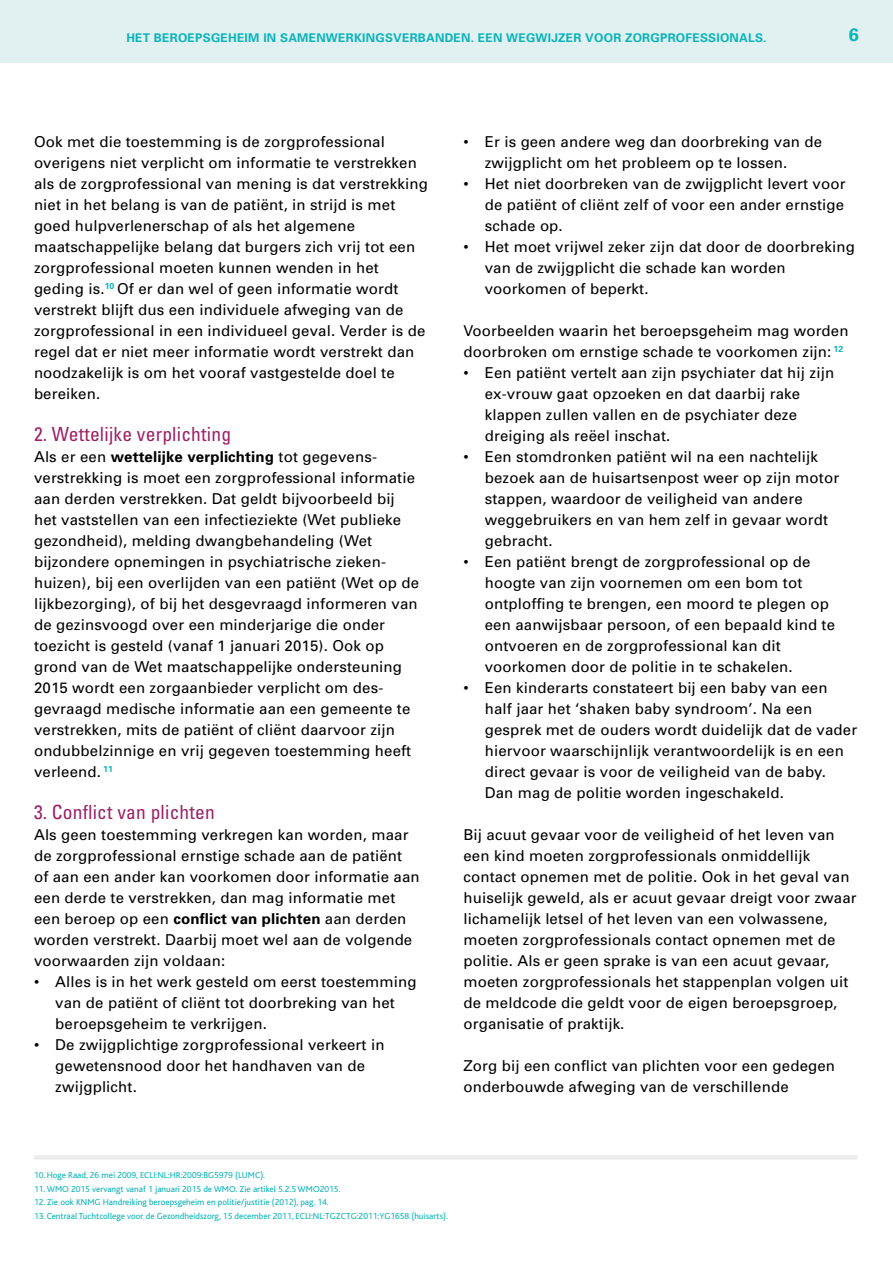
<style>
.page{position:relative;width:893px;height:1263px;background:#fff}
.page>*{position:absolute;margin:0;border:0;box-sizing:border-box;transform-origin:0 0}
.t1{font:condensed 19.5px "Univers";letter-spacing:.01em;color:#9d1e65}
.t2{font:700 18px "Univers";color:#0ab4b8}
.t3{font:15px/21px "Univers";letter-spacing:.01em;color:#000}
.t4{font:700 12px "Univers";letter-spacing:.02em;color:#0ab4b8}
.t5{font:9px "Bliss";color:#0ab4b8}
.s1{font-weight:700}
</style>
<div class="page">
<div style="left:0;top:0;width:893px;height:63px;background:#e1f1f2"></div>
<div style="left:34px;top:1155px;width:823px;height:5px;background:#ececed"></div>
<p class="t4" style="left:126px;top:30px;width:642px">HET BEROEPSGEHEIM IN SAMENWERKINGSVERBANDEN. EEN WEGWIJZER VOOR ZORGPROFESSIONALS.</p>
<p class="t2" style="left:849px;top:23px;width:12px">6</p>
<p class="t3" style="left:34px;top:131px;width:395px">Ook met die toestemming is de zorgprofessional overigens niet verplicht om informatie te verstrekken als de zorgprofessional van mening is dat verstrekking niet in het belang is van de patiënt, in strijd is met goed hulpverlenerschap of als het algemene maatschappelijke belang dat burgers zich vrij tot een zorgprofessional moeten kunnen wenden in het geding is.<sup>10</sup> Of er dan wel of geen informatie wordt verstrekt blijft dus een individuele afweging van de zorgprofessional in een individueel geval. Verder is de regel dat er niet meer informatie wordt verstrekt dan noodzakelijk is om het vooraf vastgestelde doel te bereiken.</p>
<h1 class="t1" style="left:34px;top:422px;width:199px">2. Wettelijke verplichting</h1>
<p class="t3" style="left:34px;top:446px;width:386px">Als er een <span class="s1">wettelijke verplichting</span> tot gegevens&shy;verstrekking is moet een zorgprofessional informatie aan derden verstrekken. Dat geldt bijvoorbeeld bij het vaststellen van een infectieziekte (Wet publieke gezondheid), melding dwangbehandeling (Wet bijzondere opnemingen in psychiatrische zieken&shy;huizen), bij een overlijden van een patiënt (Wet op de lijkbezorging), of bij het desgevraagd informeren van de gezinsvoogd over een minderjarige die onder toezicht is gesteld (vanaf 1 januari 2015). Ook op grond van de Wet maatschappelijke ondersteuning 2015 wordt een zorgaanbieder verplicht om des&shy;gevraagd medische informatie aan een gemeente te verstrekken, mits de patiënt of cliënt daarvoor zijn ondubbelzinnige en vrij gegeven toestemming heeft verleend. <sup>11</sup></p>
<h1 class="t1" style="left:34px;top:800px;width:182px">3. Conflict van plichten</h1>
<p class="t3" style="left:34px;top:824px;width:387px">Als geen toestemming verkregen kan worden, maar de zorgprofessional ernstige schade aan de patiënt of aan een ander kan voorkomen door informatie aan een derde te verstrekken, dan mag informatie met een beroep op een <span class="s1">conflict van plichten</span> aan derden worden verstrekt. Daarbij moet wel aan de volgende voorwaarden zijn voldaan:</p>
<p class="t3" style="left:55px;top:971px;width:363px;text-indent:-21px">• Alles is in het werk gesteld om eerst toestemming van de patiënt of cliënt tot doorbreking van het beroepsgeheim te verkrijgen.</p>
<p class="t3" style="left:55px;top:1034px;width:331px;text-indent:-21px">• De zwijgplichtige zorgprofessional verkeert in gewetensnood door het handhaven van de zwijgplicht.</p>
<p class="t3" style="left:485px;top:131px;width:339px;text-indent:-21px">• Er is geen andere weg dan doorbreking van de zwijgplicht om het probleem op te lossen.</p>
<p class="t3" style="left:485px;top:173px;width:362px;text-align:justify;text-indent:-21px">• Het niet doorbreken van de zwijgplicht levert voor de patiënt of cliënt zelf of voor een ander ernstige schade op.</p>
<p class="t3" style="left:485px;top:236px;width:372px;text-indent:-21px">• Het moet vrijwel zeker zijn dat door de doorbreking van de zwijgplicht die schade kan worden voorkomen of beperkt.</p>
<p class="t3" style="left:463px;top:320px;width:387px">Voorbeelden waarin het beroepsgeheim mag worden doorbroken om ernstige schade te voorkomen zijn: <sup>12</sup></p>
<p class="t3" style="left:485px;top:362px;width:351px;text-indent:-21px">• Een patiënt vertelt aan zijn psychiater dat hij zijn ex-vrouw gaat opzoeken en dat daarbij rake klappen zullen vallen en de psychiater deze dreiging als reëel inschat.</p>
<p class="t3" style="left:485px;top:446px;width:356px;text-indent:-21px">• Een stomdronken patiënt wil na een nachtelijk bezoek aan de huisartsenpost weer op zijn motor stappen, waardoor de veiligheid van andere weggebruikers en van hem zelf in gevaar wordt gebracht.</p>
<p class="t3" style="left:485px;top:551px;width:352px;text-indent:-21px">• Een patiënt brengt de zorgprofessional op de hoogte van zijn voornemen om een bom tot ontploffing te brengen, een moord te plegen op een aanwijsbaar persoon, of een bepaald kind te ontvoeren en de zorgprofessional kan dit voorkomen door de politie in te schakelen.</p>
<p class="t3" style="left:485px;top:677px;width:374px;text-indent:-21px">• Een kinderarts constateert bij een baby van een half jaar het ‘shaken baby syndroom’. Na een gesprek met de ouders wordt duidelijk dat de vader hiervoor waarschijnlijk verantwoordelijk is en een direct gevaar is voor de veiligheid van de baby.<br>Dan mag de politie worden ingeschakeld.</p>
<p class="t3" style="left:463px;top:824px;width:395px">Bij acuut gevaar voor de veiligheid of het leven van een kind moeten zorgprofessionals onmiddellijk contact opnemen met de politie. Ook in het geval van huiselijk geweld, als er acuut gevaar dreigt voor zwaar lichamelijk letsel of het leven van een volwassene, moeten zorgprofessionals contact opnemen met de politie. Als er geen sprake is van een acuut gevaar, moeten zorgprofessionals het stappenplan volgen uit de meldcode die geldt voor de eigen beroepsgroep, organisatie of praktijk.</p>
<p class="t3" style="left:463px;top:1055px;width:373px">Zorg bij een conflict van plichten voor een gedegen onderbouwde afweging van de verschillende</p>
<p class="t5" style="left:34px;top:1171px;width:233px">10. Hoge Raad, 26 mei 2009, ECLI:NL:HR:2009:BG5979 (LUMC).</p>
<p class="t5" style="left:34px;top:1184px;width:308px">11. WMO 2015 vervangt vanaf 1 januari 2015 de WMO. Zie artikel 5.2.5 WMO2015.</p>
<p class="t5" style="left:34px;top:1198px;width:296px">12. Zie ook KNMG Handreiking beroepsgeheim en politie/justitie (2012), pag. 14.</p>
<p class="t5" style="left:34px;top:1211px;width:415px">13. Centraal Tuchtcollege voor de Gezondheidszorg, 15 december 2011, ECLI:NL:TGZCTG:2011:YG1658 (huisarts).</p>
</div>
